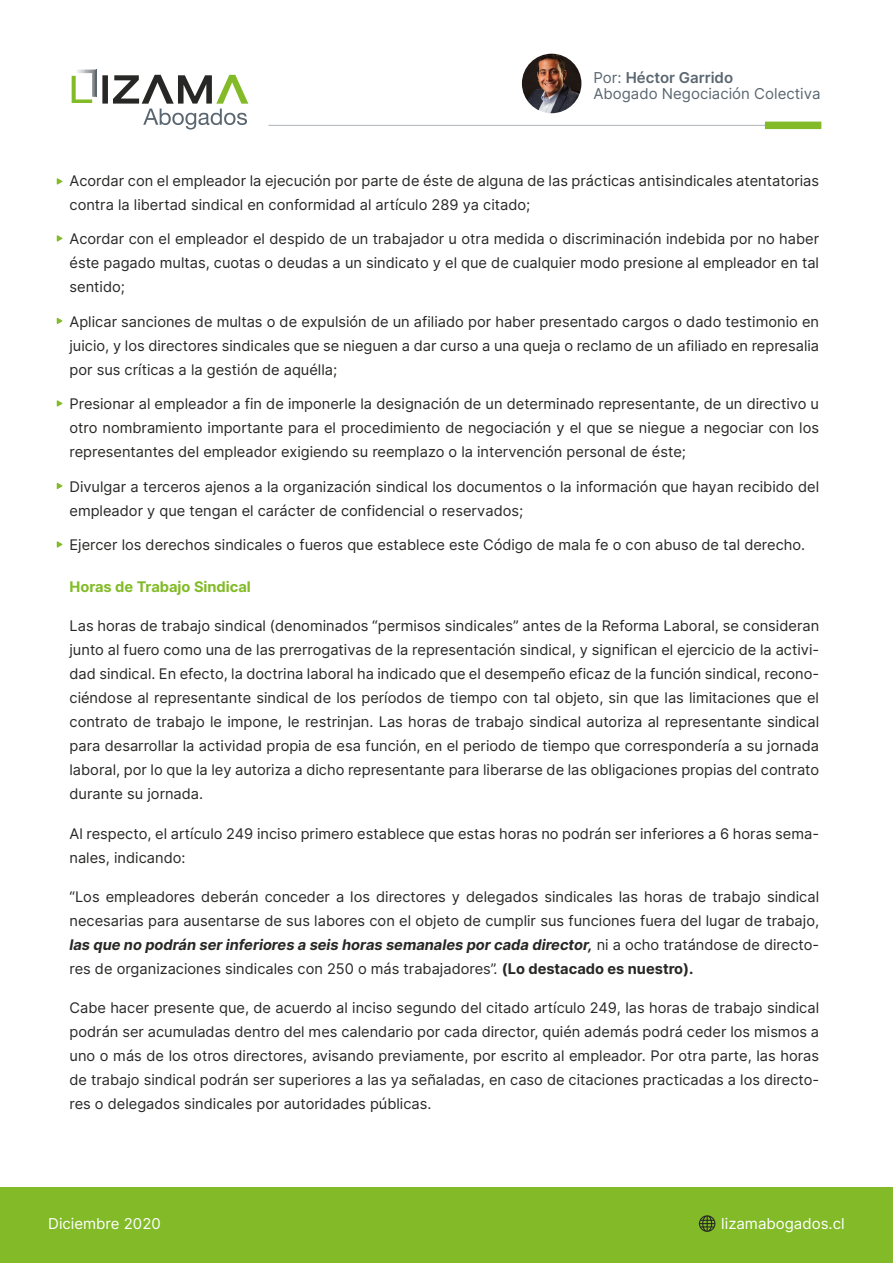
<style>
.page{position:relative;width:893px;height:1263px;background:#fff}
.page>*{position:absolute;margin:0;border:0;box-sizing:border-box;transform-origin:0 0}
.t1{font:15px/15.8px "Inter";color:#5a6670}
.t2{font:15px "Inter";color:#fff}
.t3{font:14.7px/24px "Inter";color:#272726;text-align:justify}
.t4{font:700 14.7px "Inter";color:#82bb27}
.s1{font-weight:600}
.s2{font-weight:700;font-style:italic}
.s3{font-weight:700}
</style>
<div class="page">
<div style="left:0;top:1187px;width:893px;height:76px;background:#82bb27"></div>
<svg style="left:699px;top:1215px;width:16px;height:17px"></svg>
<svg style="left:72px;top:70px;width:25px;height:33px"></svg>
<div style="left:102px;top:75px;width:6px;height:29px;border:2px solid #272726"></div>
<svg style="left:113px;top:74px;width:136px;height:56px"></svg>
<hr style="left:268px;top:125px;width:553px;height:1px;background:#5a6670">
<img style="left:522px;top:54px;width:59px;height:59px;border-radius:30px">
<div style="left:765px;top:122px;width:56px;height:7px;background:#82bb27"></div>
<svg style="left:57px;top:178px;width:6px;height:7px"></svg>
<svg style="left:57px;top:235px;width:6px;height:7px"></svg>
<svg style="left:57px;top:318px;width:6px;height:6px"></svg>
<svg style="left:57px;top:400px;width:6px;height:7px"></svg>
<svg style="left:57px;top:483px;width:6px;height:6px"></svg>
<svg style="left:57px;top:541px;width:6px;height:7px"></svg>
<p class="t1" style="left:593px;top:69px;width:229px">Por: <span class="s1">Héctor Garrido<br></span>Abogado Negociación Colectiva</p>
<p class="t3" style="left:70px;top:168px;width:751px">Acordar con el empleador la ejecución por parte de éste de alguna de las prácticas antisindicales atentatorias contra la libertad sindical en conformidad al artículo 289 ya citado;</p>
<p class="t3" style="left:70px;top:226px;width:751px">Acordar con el empleador el despido de un trabajador u otra medida o discriminación indebida por no haber éste pagado multas, cuotas o deudas a un sindicato y el que de cualquier modo presione al empleador en tal sentido;</p>
<p class="t3" style="left:70px;top:309px;width:751px">Aplicar sanciones de multas o de expulsión de un afiliado por haber presentado cargos o dado testimonio en juicio, y los directores sindicales que se nieguen a dar curso a una queja o reclamo de un afiliado en represalia por sus críticas a la gestión de aquélla;</p>
<p class="t3" style="left:70px;top:391px;width:751px">Presionar al empleador a fin de imponerle la designación de un determinado representante, de un directivo u otro nombramiento importante para el procedimiento de negociación y el que se niegue a negociar con los representantes del empleador exigiendo su reemplazo o la intervención personal de éste;</p>
<p class="t3" style="left:70px;top:474px;width:751px">Divulgar a terceros ajenos a la organización sindical los documentos o la información que hayan recibido del empleador y que tengan el carácter de confidencial o reservados;</p>
<p class="t3" style="left:70px;top:532px;width:737px">Ejercer los derechos sindicales o fueros que establece este Código de mala fe o con abuso de tal derecho.</p>
<p class="t4" style="left:70px;top:576px;width:183px">Horas de Trabajo Sindical</p>
<p class="t3" style="left:70px;top:613px;width:751px">Las horas de trabajo sindical (denominados “permisos sindicales” antes de la Reforma Laboral, se consideran junto al fuero como una de las prerrogativas de la representación sindical, y significan el ejercicio de la activi&shy;dad sindical. En efecto, la doctrina laboral ha indicado que el desempeño eficaz de la función sindical, recono&shy;ciéndose al representante sindical de los períodos de tiempo con tal objeto, sin que las limitaciones que el contrato de trabajo le impone, le restrinjan. Las horas de trabajo sindical autoriza al representante sindical para desarrollar la actividad propia de esa función, en el periodo de tiempo que correspondería a su jornada laboral, por lo que la ley autoriza a dicho representante para liberarse de las obligaciones propias del contrato durante su jornada.</p>
<p class="t3" style="left:70px;top:820px;width:751px">Al respecto, el artículo 249 inciso primero establece que estas horas no podrán ser inferiores a 6 horas sema&shy;nales, indicando:</p>
<p class="t3" style="left:70px;top:883px;width:751px">“Los empleadores deberán conceder a los directores y delegados sindicales las horas de trabajo sindical necesarias para ausentarse de sus labores con el objeto de cumplir sus funciones fuera del lugar de trabajo, <span class="s2">las que no podrán ser inferiores a seis horas semanales por cada director,</span> ni a ocho tratándose de directo&shy;res de organizaciones sindicales con 250 o más trabajadores”. <span class="s3">(Lo destacado es nuestro).</span></p>
<p class="t3" style="left:70px;top:994px;width:751px">Cabe hacer presente que, de acuerdo al inciso segundo del citado artículo 249, las horas de trabajo sindical podrán ser acumuladas dentro del mes calendario por cada director, quién además podrá ceder los mismos a uno o más de los otros directores, avisando previamente, por escrito al empleador. Por otra parte, las horas de trabajo sindical podrán ser superiores a las ya señaladas, en caso de citaciones practicadas a los directo&shy;res o delegados sindicales por autoridades públicas.</p>
<p class="t2" style="left:48px;top:1213px;width:114px">Diciembre 2020</p>
<p class="t2" style="left:721px;top:1212px;width:125px">lizamabogados.cl</p>
</div>
